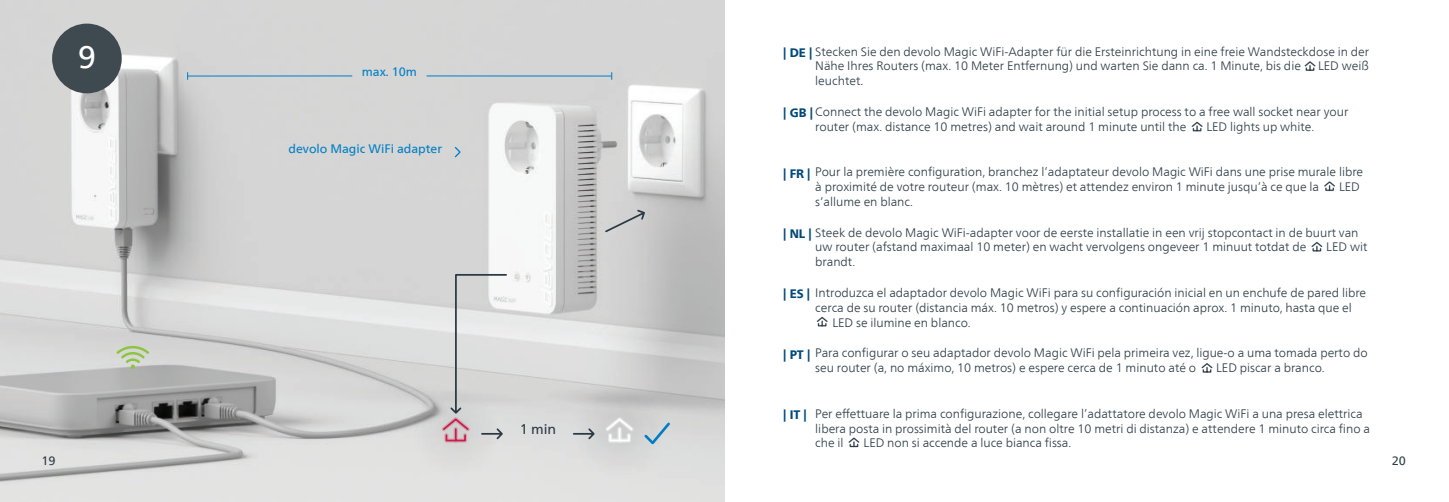
<style>
.page{position:relative;width:1449px;height:502px;background:#fff}
.page>*{position:absolute;margin:0;border:0;box-sizing:border-box;transform-origin:0 0}
.t1{font:31.5px "Frutiger Neue LT Com";color:#fff}
.t2{font:14px "Frutiger Neue LT Com";color:#2b3b45}
.t3{font:300 12.25px/14.7px "Frutiger Neue LT Com";color:#2b3b45}
.t4{font:12.25px "Frutiger Neue LT Com";color:#007ec5}
.t5{font:800 12.25px "Frutiger Neue LT Com";color:#00497b}
.t6{font:12.25px "Frutiger Neue LT Com";color:#2b3b45}
.s1{font-weight:800;color:#00497b}
</style>
<div class="page">
<img style="left:0;top:0;width:724px;height:501px">
<svg style="left:117px;top:345px;width:32px;height:23px"></svg>
<svg style="left:1304px;top:61px;width:12px;height:10px"></svg>
<svg style="left:1191px;top:121px;width:12px;height:11px"></svg>
<svg style="left:1324px;top:181px;width:11px;height:11px"></svg>
<svg style="left:1311px;top:241px;width:12px;height:11px"></svg>
<svg style="left:816px;top:316px;width:12px;height:11px"></svg>
<svg style="left:1201px;top:363px;width:12px;height:10px"></svg>
<svg style="left:848px;top:437px;width:12px;height:10px"></svg>
<svg style="left:453px;top:145px;width:9px;height:13px"></svg>
<svg style="left:604px;top:208px;width:42px;height:25px"></svg>
<div style="left:52px;top:24px;width:70px;height:69px;background:#3f4a50;border-radius:50%"></div>
<svg style="left:565px;top:376px;width:109px;height:109px;background:#d4d4d4"></svg>
<svg style="left:572px;top:413px;width:100px;height:33px;background:#ccd1d3"></svg>
<svg style="left:401px;top:376px;width:109px;height:109px;background:#d9d8d8"></svg>
<svg style="left:437px;top:273px;width:71px;height:171px;background:#d4d3d3"></svg>
<hr style="left:188px;top:75px;width:164px;height:1px;background:#007ec5">
<hr style="left:427px;top:75px;width:184px;height:1px;background:#007ec5">
<h1 class="t1" style="left:78px;top:44px;width:20px">9</h1>
<p class="t6" style="left:41px;top:455px;width:16px">19</p>
<p class="t4" style="left:362px;top:66px;width:57px">max. 10m</p>
<p class="t4" style="left:288px;top:144px;width:155px">devolo Magic WiFi adapter</p>
<p class="t2" style="left:520px;top:423px;width:38px">1 min</p>
<p class="t3" style="left:815px;top:44px;width:555px">Stecken Sie den devolo Magic WiFi-Adapter für die Ersteinrichtung in eine freie Wandsteckdose in der<br>Nähe Ihres Routers (max. 10 Meter Entfernung) und warten Sie dann ca. 1 Minute, bis die</p>
<p class="t5" style="left:783px;top:47px;width:31px">| DE |</p>
<p class="t3" style="left:1318px;top:59px;width:52px">LED weiß</p>
<p class="t3" style="left:815px;top:73px;width:49px">leuchtet.</p>
<p class="t3" style="left:815px;top:104px;width:534px;text-indent:-32px"><span class="s1">| GB |</span> Connect the devolo Magic WiFi adapter for the initial setup process to a free wall socket near your router (max. distance 10 metres) and wait around 1 minute until the</p>
<p class="t3" style="left:1206px;top:119px;width:110px">LED lights up white.</p>
<p class="t3" style="left:815px;top:164px;width:549px;text-indent:-32px"><span class="s1">| FR |</span> Pour la première configuration, branchez l‘adaptateur devolo Magic WiFi dans une prise murale libre à proximité de votre routeur (max. 10 mètres) et attendez environ 1 minute jusqu‘à ce que la</p>
<p class="t3" style="left:1339px;top:179px;width:22px">LED</p>
<p class="t3" style="left:815px;top:194px;width:99px">s‘allume en blanc.</p>
<p class="t3" style="left:815px;top:225px;width:545px">Steek de devolo Magic WiFi-adapter voor de eerste installatie in een vrij stopcontact in de buurt van uw router (afstand maximaal 10 meter) en wacht vervolgens ongeveer 1 minuut totdat de</p>
<p class="t5" style="left:783px;top:228px;width:30px">| NL |</p>
<p class="t3" style="left:1326px;top:240px;width:43px">LED wit</p>
<p class="t3" style="left:815px;top:254px;width:41px">brandt.</p>
<p class="t3" style="left:815px;top:285px;width:552px">Introduzca el adaptador devolo Magic WiFi para su configuración inicial en un enchufe de pared libre</p>
<p class="t3" style="left:815px;top:299px;width:538px">cerca de su router (distancia máx. 10 metros) y espere a continuación aprox. 1 minuto, hasta que el</p>
<p class="t3" style="left:832px;top:314px;width:140px">LED se ilumine en blanco.</p>
<p class="t3" style="left:815px;top:345px;width:554px;text-indent:-32px"><span class="s1">| PT |</span> Para configurar o seu adaptador devolo Magic WiFi pela primeira vez, ligue-o a uma tomada perto do seu router (a, no máximo, 10 metros) e espere cerca de 1 minuto até o</p>
<p class="t5" style="left:783px;top:288px;width:28px">| ES |</p>
<p class="t3" style="left:1216px;top:360px;width:110px">LED piscar a branco.</p>
<p class="t3" style="left:815px;top:405px;width:556px">Per effettuare la prima configurazione, collegare l’adattatore devolo Magic WiFi a una presa elettrica libera posta in prossimità del router (a non oltre 10 metri di distanza) e attendere 1 minuto circa fino a che il</p>
<p class="t5" style="left:783px;top:409px;width:25px">| IT |</p>
<p class="t3" style="left:863px;top:435px;width:209px">LED non si accende a luce bianca fissa.</p>
<p class="t6" style="left:1391px;top:455px;width:16px">20</p>
</div>
